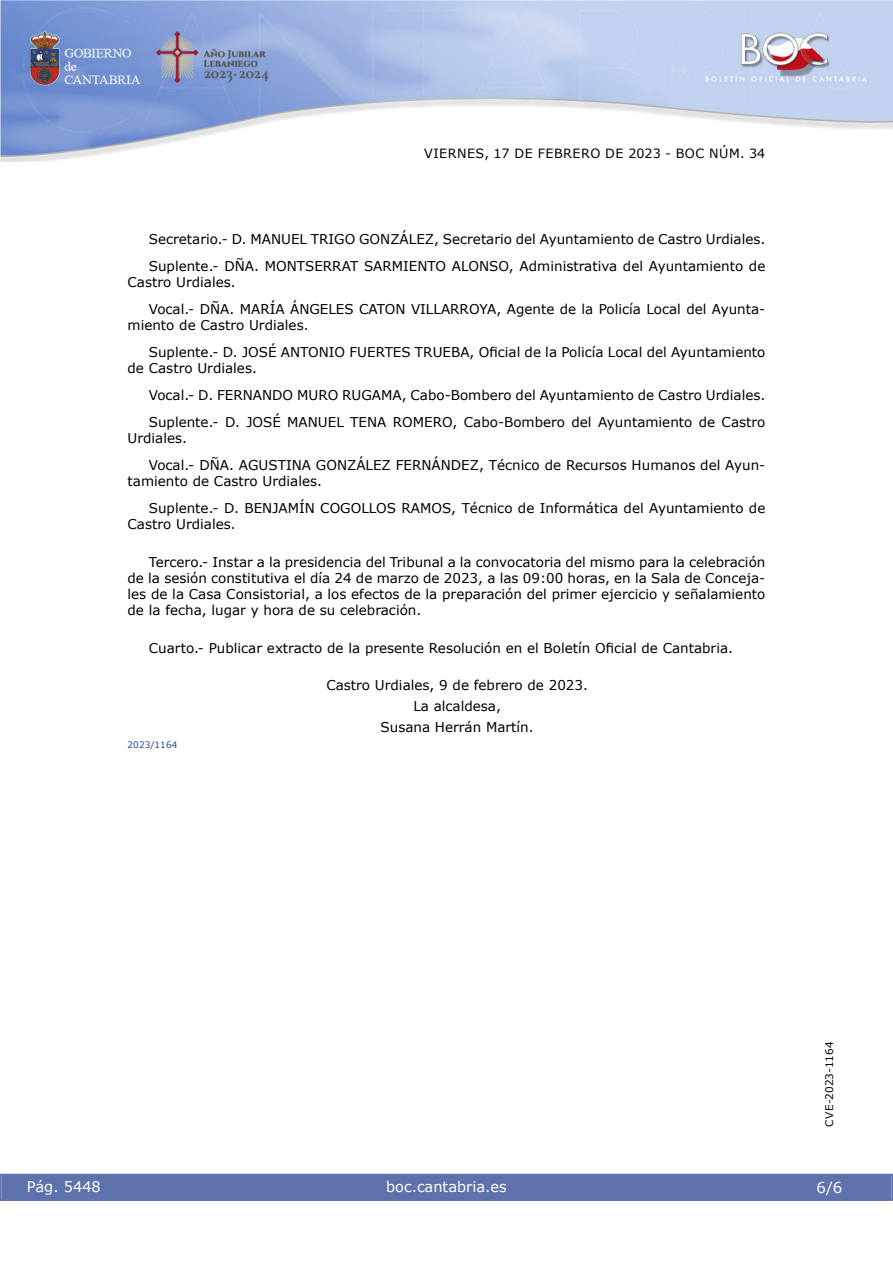
<style>
.page{position:relative;width:893px;height:1263px;background:#fff}
.page>*{position:absolute;margin:0;border:0;box-sizing:border-box;transform-origin:0 0}
.t1{font:15px "Verdana 2";color:#fff}
.t2{font:14.55px "Verdana 2";color:#fff}
.inicio_de_parrafo{font:13.5px/16.2px "Verdana";color:#000}
.center{font:13.5px "Verdana 2";color:#000}
.center-2{font:13.5px "Verdana";color:#000}
.t3{font:12.75px "Verdana 2";letter-spacing:.035em;color:#000}
.t4{font:10.5px "Verdana 2";color:#000}
.numero_exp{font:9px "Verdana 2";color:#27459e}
.s1{font-family:"Verdana 2"}
</style>
<div class="page">
<img style="left:0;top:0;width:893px;height:161px">
<div style="left:1px;top:1174px;width:890px;height:27px;background:#5e73ae"></div>
<p class="t3" style="left:424px;top:144px;width:342px">VIERNES, 17 DE FEBRERO DE 2023 - BOC NÚM. 34</p>
<p class="inicio_de_parrafo" style="left:149px;top:231px;width:618px">Secretario.- D. MANUEL TRIGO GONZÁLEZ, Secretario del Ayuntamiento de Castro Urdiales.</p>
<p class="inicio_de_parrafo" style="left:128px;top:258px;width:639px;text-indent:21px">Suplente.- DÑA. MONTSERRAT SARMIENTO ALONSO, Administrativa del Ayuntamiento de<br><span class="s1">Castro Urdiales.</span></p>
<p class="inicio_de_parrafo" style="left:128px;top:301px;width:639px;text-indent:21px">Vocal.- DÑA. MARÍA ÁNGELES CATON VILLARROYA, Agente de la Policía Local del Ayunta&shy;<span class="s1">miento de Castro Urdiales.</span></p>
<p class="inicio_de_parrafo" style="left:128px;top:344px;width:639px;text-indent:21px">Suplente.- D. JOSÉ ANTONIO FUERTES TRUEBA, Oficial de la Policía Local del Ayuntamiento <span class="s1">de Castro Urdiales.</span></p>
<p class="inicio_de_parrafo" style="left:149px;top:387px;width:618px">Vocal.- D. FERNANDO MURO RUGAMA, Cabo-Bombero del Ayuntamiento de Castro Urdiales.</p>
<p class="inicio_de_parrafo" style="left:128px;top:414px;width:639px;text-indent:21px">Suplente.- D. JOSÉ MANUEL TENA ROMERO, Cabo-Bombero del Ayuntamiento de Castro<br><span class="s1">Urdiales.</span></p>
<p class="inicio_de_parrafo" style="left:128px;top:457px;width:639px;text-indent:21px">Vocal.- DÑA. AGUSTINA GONZÁLEZ FERNÁNDEZ, Técnico de Recursos Humanos del Ayun&shy;<span class="s1">tamiento de Castro Urdiales.</span></p>
<p class="inicio_de_parrafo" style="left:128px;top:500px;width:639px;text-indent:21px">Suplente.- D. BENJAMÍN COGOLLOS RAMOS, Técnico de Informática del Ayuntamiento de<br><span class="s1">Castro Urdiales.</span></p>
<p class="inicio_de_parrafo" style="left:128px;top:553px;width:639px;text-align:justify;text-indent:21px">Tercero.- Instar a la presidencia del Tribunal a la convocatoria del mismo para la celebración de la sesión constitutiva el día 24 de marzo de 2023, a las 09:00 horas, en la Sala de Conceja&shy;les de la Casa Consistorial, a los efectos de la preparación del primer ejercicio y señalamiento de la fecha, lugar y hora de su celebración.</p>
<p class="inicio_de_parrafo" style="left:149px;top:640px;width:586px">Cuarto.- Publicar extracto de la presente Resolución en el Boletín Oficial de Cantabria.</p>
<p class="center" style="left:326px;top:676px;width:263px">Castro Urdiales, 9 de febrero de 2023.</p>
<p class="center-2" style="left:413px;top:697px;width:89px">La alcaldesa,</p>
<p class="center-2" style="left:381px;top:718px;width:155px">Susana Herrán Martín.</p>
<p class="numero_exp" style="left:128px;top:738px;width:51px">2023/1164</p>
<p class="t2" style="left:27px;top:1177px;width:76px">Pág. 5448</p>
<p class="t2" style="left:386px;top:1177px;width:122px">boc.cantabria.es</p>
<p class="t4" style="left:822px;top:1126px;width:87px;rotate:-90deg">CVE-2023-1164</p>
<p class="t1" style="left:816px;top:1177px;width:27px">6/6</p>
</div>
